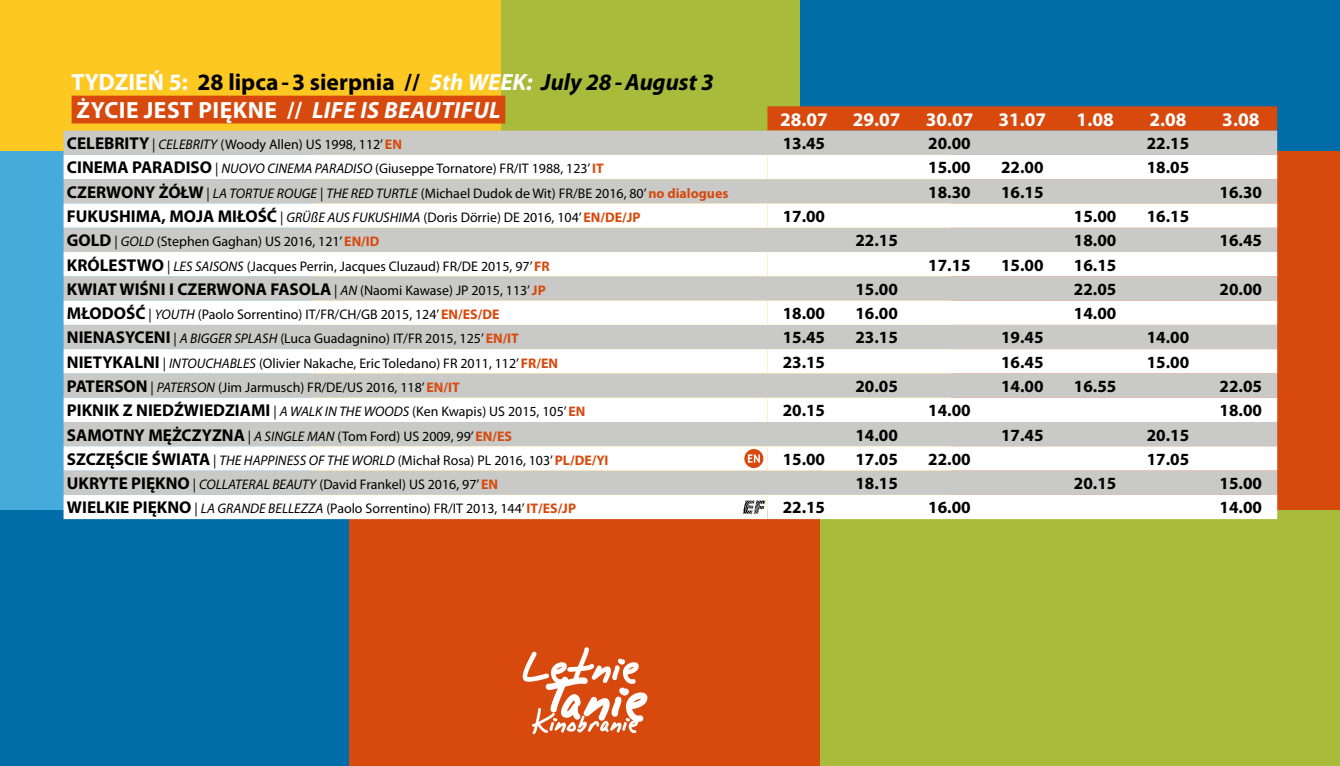
<style>
.page{position:relative;width:1340px;height:766px;background:#fff}
.page>*{position:absolute;margin:0;border:0;box-sizing:border-box;transform-origin:0 0}
.t1{font:700 23.62px/28.3px "Myriad Pro";color:#fff}
.t2{font:700 19.35px "Myriad Pro";color:#fff}
.t3{font:700 17.1px "Myriad Pro";color:#000}
.t4{font:13.95px "Myriad Pro";color:#000}
.s1{color:#000}
.s2{font-style:italic}
.s3{font-style:italic;color:#000}
.s4{font-weight:700;font-size:17.1px}
.s5{font-weight:700;color:#d7490c}
.s6{font-weight:400;font-size:13.95px}
.s7{font-weight:400;font-style:italic;font-size:13.95px}
.s8{font-size:13.95px;color:#d7490c}
</style>
<div class="page">
<div style="left:0;top:509px;width:438px;height:256px;background:#006da8"></div>
<div style="left:349px;top:509px;width:471px;height:256px;background:#d7490c"></div>
<div style="left:820px;top:509px;width:519px;height:256px;background:#a8bb3a"></div>
<div style="left:0;top:0;width:501px;height:151px;background:#fec823"></div>
<div style="left:501px;top:0;width:299px;height:151px;background:#a8bb3a"></div>
<div style="left:800px;top:0;width:539px;height:151px;background:#006da8"></div>
<div style="left:0;top:151px;width:311px;height:358px;background:#44abdb"></div>
<div style="left:951px;top:151px;width:388px;height:358px;background:#d7490c"></div>
<svg style="left:522px;top:647px;width:125px;height:87px"></svg>
<div style="left:767px;top:106px;width:510px;height:24px;background:#d7490c"></div>
<svg style="left:64px;top:130px;width:1213px;height:25px;background:#c8c7c4"></svg>
<svg style="left:64px;top:155px;width:703px;height:364px"></svg>
<svg style="left:767px;top:155px;width:510px;height:364px;fill:#fff"></svg>
<div style="left:72px;top:96px;width:433px;height:27px;background:#d7490c"></div>
<svg style="left:744px;top:449px;width:19px;height:19px"></svg>
<svg style="left:748px;top:454px;width:12px;height:8px"></svg>
<svg style="left:742px;top:500px;width:23px;height:13px"></svg>
<h1 class="t1" style="left:72px;top:67px;width:644px">TYDZIEŃ 5: <span class="s1">28 lipca-3 sierpnia //</span> <span class="s2">5th WEEK:</span> <span class="s3">July 28-August 3<br></span>ŻYCIE JEST PIĘKNE // <span class="s2">LIFE IS BEAUTIFUL</span></h1>
<h2 class="t2" style="left:780px;top:106px;width:49px">28.07</h2>
<h2 class="t2" style="left:852px;top:106px;width:49px">29.07</h2>
<h2 class="t2" style="left:925px;top:106px;width:49px">30.07</h2>
<h2 class="t2" style="left:998px;top:106px;width:49px">31.07</h2>
<h2 class="t2" style="left:1076px;top:106px;width:39px">1.08</h2>
<h2 class="t2" style="left:1149px;top:106px;width:39px">2.08</h2>
<h2 class="t2" style="left:1222px;top:106px;width:39px">3.08</h2>
<p class="t4" style="left:67px;top:136px;width:336px"><span class="s4">CELEBRITY</span> | <span class="s2">CELEBRITY</span> (Woody Allen) US 1998, 112’ <span class="s5">EN</span></p>
<p class="t3" style="left:782px;top:132px;width:44px">13.45</p>
<p class="t3" style="left:928px;top:132px;width:44px">20.00</p>
<p class="t3" style="left:1146px;top:132px;width:44px">22.15</p>
<p class="t4" style="left:67px;top:160px;width:538px"><span class="s4">CINEMA PARADISO</span> | <span class="s2">NUOVO CINEMA PARADISO</span> (Giuseppe Tornatore) FR/IT 1988, 123’ <span class="s5">IT</span></p>
<p class="t3" style="left:928px;top:156px;width:44px">15.00</p>
<p class="t3" style="left:1001px;top:156px;width:44px">22.00</p>
<p class="t3" style="left:1146px;top:156px;width:44px">18.05</p>
<p class="t4" style="left:67px;top:184px;width:663px"><span class="s4">CZERWONY ŻÓŁW</span> | <span class="s2">LA TORTUE ROUGE</span> | <span class="s2">THE RED TURTLE</span> (Michael Dudok de Wit) FR/BE 2016, 80’ <span class="s5">no dialogues</span></p>
<p class="t3" style="left:928px;top:181px;width:44px">18.30</p>
<p class="t3" style="left:1001px;top:181px;width:44px">16.15</p>
<p class="t3" style="left:1219px;top:181px;width:44px">16.30</p>
<p class="t4" style="left:67px;top:209px;width:575px"><span class="s4">FUKUSHIMA, MOJA MIŁOŚĆ</span> | <span class="s2">GRÜßE AUS FUKUSHIMA</span> (Doris Dörrie) DE 2016, 104’ <span class="s5">EN/DE/JP</span></p>
<p class="t3" style="left:782px;top:205px;width:44px">17.00</p>
<p class="t3" style="left:1073px;top:205px;width:44px">15.00</p>
<p class="t3" style="left:1146px;top:205px;width:44px">16.15</p>
<p class="t4" style="left:67px;top:233px;width:314px"><span class="s4">GOLD</span> | <span class="s2">GOLD</span> (Stephen Gaghan) US 2016, 121’ <span class="s5">EN/ID</span></p>
<p class="t3" style="left:855px;top:229px;width:44px">22.15</p>
<p class="t3" style="left:1073px;top:229px;width:44px">18.00</p>
<p class="t3" style="left:1219px;top:229px;width:44px">16.45</p>
<p class="t4" style="left:67px;top:257px;width:484px"><span class="s4">KRÓLESTWO</span> | <span class="s2">LES SAISONS</span> (Jacques Perrin, Jacques Cluzaud) FR/DE 2015, 97’ <span class="s5">FR</span></p>
<p class="t3" style="left:928px;top:253px;width:44px">17.15</p>
<p class="t3" style="left:1001px;top:253px;width:44px">15.00</p>
<p class="t3" style="left:1073px;top:253px;width:44px">16.15</p>
<p class="t3" style="left:67px;top:278px;width:480px">KWIAT WIŚNI I CZERWONA FASOLA <span class="s6">|</span> <span class="s7">AN</span> <span class="s6">(Naomi Kawase) JP 2015, 113’</span> <span class="s8">JP</span></p>
<p class="t3" style="left:855px;top:278px;width:44px">15.00</p>
<p class="t3" style="left:1073px;top:278px;width:44px">22.05</p>
<p class="t3" style="left:1219px;top:278px;width:44px">20.00</p>
<p class="t4" style="left:67px;top:306px;width:434px"><span class="s4">MŁODOŚĆ</span> | <span class="s2">YOUTH</span> (Paolo Sorrentino) IT/FR/CH/GB 2015, 124’ <span class="s5">EN/ES/DE</span></p>
<p class="t3" style="left:782px;top:302px;width:44px">18.00</p>
<p class="t3" style="left:855px;top:302px;width:44px">16.00</p>
<p class="t3" style="left:1073px;top:302px;width:44px">14.00</p>
<p class="t4" style="left:67px;top:330px;width:453px"><span class="s4">NIENASYCENI</span> | <span class="s2">A BIGGER SPLASH</span> (Luca Guadagnino) IT/FR 2015, 125’ <span class="s5">EN/IT</span></p>
<p class="t3" style="left:782px;top:326px;width:44px">15.45</p>
<p class="t3" style="left:855px;top:326px;width:44px">23.15</p>
<p class="t3" style="left:1001px;top:326px;width:44px">19.45</p>
<p class="t3" style="left:1146px;top:326px;width:44px">14.00</p>
<p class="t4" style="left:67px;top:354px;width:492px"><span class="s4">NIETYKALNI</span> | <span class="s2">INTOUCHABLES</span> (Olivier Nakache, Eric Toledano) FR 2011, 112’ <span class="s5">FR/EN</span></p>
<p class="t3" style="left:782px;top:350px;width:44px">23.15</p>
<p class="t3" style="left:1001px;top:350px;width:44px">16.45</p>
<p class="t3" style="left:1146px;top:350px;width:44px">15.00</p>
<p class="t4" style="left:67px;top:378px;width:394px"><span class="s4">PATERSON</span> | <span class="s2">PATERSON</span> (Jim Jarmusch) FR/DE/US 2016, 118’ <span class="s5">EN/IT</span></p>
<p class="t3" style="left:855px;top:375px;width:44px">20.05</p>
<p class="t3" style="left:1001px;top:375px;width:44px">14.00</p>
<p class="t3" style="left:1073px;top:375px;width:44px">16.55</p>
<p class="t3" style="left:1219px;top:375px;width:44px">22.05</p>
<p class="t4" style="left:67px;top:403px;width:520px"><span class="s4">PIKNIK Z NIEDŹWIEDZIAMI</span> | <span class="s2">A WALK IN THE WOODS</span> (Ken Kwapis) US 2015, 105’ <span class="s5">EN</span></p>
<p class="t3" style="left:782px;top:399px;width:44px">20.15</p>
<p class="t3" style="left:928px;top:399px;width:44px">14.00</p>
<p class="t3" style="left:1219px;top:399px;width:44px">18.00</p>
<p class="t4" style="left:67px;top:427px;width:446px"><span class="s4">SAMOTNY MĘŻCZYZNA</span> | <span class="s2">A SINGLE MAN</span> (Tom Ford) US 2009, 99’ <span class="s5">EN/ES</span></p>
<p class="t3" style="left:855px;top:423px;width:44px">14.00</p>
<p class="t3" style="left:1001px;top:423px;width:44px">17.45</p>
<p class="t3" style="left:1146px;top:423px;width:44px">20.15</p>
<p class="t4" style="left:67px;top:451px;width:543px"><span class="s4">SZCZĘŚCIE ŚWIATA</span> | <span class="s2">THE HAPPINESS OF THE WORLD</span> (Michał Rosa) PL 2016, 103’ <span class="s5">PL/DE/YI</span></p>
<p class="t3" style="left:782px;top:448px;width:44px">15.00</p>
<p class="t3" style="left:855px;top:448px;width:44px">17.05</p>
<p class="t3" style="left:928px;top:448px;width:44px">22.00</p>
<p class="t3" style="left:1146px;top:448px;width:44px">17.05</p>
<p class="t4" style="left:67px;top:475px;width:433px"><span class="s4">UKRYTE PIĘKNO</span> | <span class="s2">COLLATERAL BEAUTY</span> (David Frankel) US 2016, 97’ <span class="s5">EN</span></p>
<p class="t3" style="left:855px;top:472px;width:44px">18.15</p>
<p class="t3" style="left:1073px;top:472px;width:44px">20.15</p>
<p class="t3" style="left:1219px;top:472px;width:44px">15.00</p>
<p class="t4" style="left:67px;top:500px;width:510px"><span class="s4">WIELKIE PIĘKNO</span> | <span class="s2">LA GRANDE BELLEZZA</span> (Paolo Sorrentino) FR/IT 2013, 144’ <span class="s5">IT/ES/JP</span></p>
<p class="t3" style="left:782px;top:496px;width:44px">22.15</p>
<p class="t3" style="left:928px;top:496px;width:44px">16.00</p>
<p class="t3" style="left:1219px;top:496px;width:44px">14.00</p>
</div>
